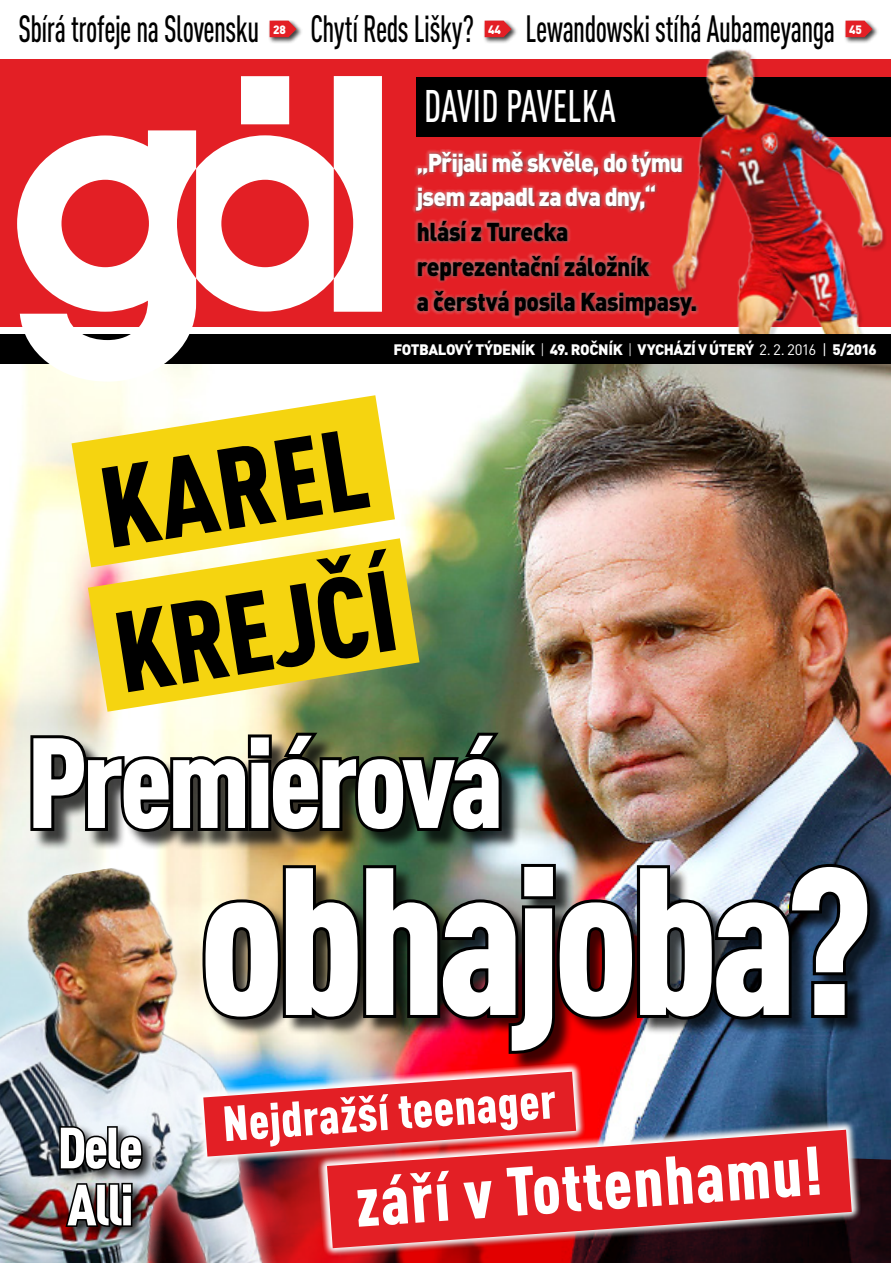
<style>
.page{position:relative;width:891px;height:1263px;background:#fff}
.page>*{position:absolute;margin:0;border:0;box-sizing:border-box;transform-origin:0 0}
.t1{font:900 condensed 206.1px "DIN Pro";letter-spacing:-.035em;color:#fff}
.t2{font:900 condensed 126px "DIN Pro";letter-spacing:-.04em;color:#fff}
.t3{font:900 condensed 112.5px/145.2px "DIN Pro";color:#000}
.t4{font:900 condensed 67.8px "DIN Pro";color:#fff}
.t5{font:900 condensed 57px/57px "DIN Pro";letter-spacing:-.035em;color:#fff}
.t6{font:900 condensed 48.75px "DIN Pro";color:#fff}
.t7{font:500 condensed 45px "DIN Pro";letter-spacing:.01em;color:#fff;scale:.85 1}
.t8{font:500 condensed 37.5px "DIN Pro";letter-spacing:-.01em;color:#000;scale:.8 1}
.t9{font:900 25.5px/34.8px "DIN Pro";letter-spacing:-.02em;color:#000;scale:.9 1}
.t10{font:900 25.5px/34.8px "DIN Pro";letter-spacing:-.035em;color:#fff;scale:.9 1}
.t11{font:900 15px "DIN Pro";letter-spacing:-.03em;color:#fff}
.t12{font:900 12px "DIN Pro";color:#fff}
.s1{font-weight:300}
.s2{font-weight:400}
</style>
<div class="page">
<img style="left:0;top:364px;width:891px;height:719px">
<div style="left:0;top:60px;width:891px;height:267px;background:#e31f25"></div>
<div style="left:417px;top:77px;width:474px;height:59px;background:#000"></div>
<div style="left:34px;top:736px;width:486px;height:114px;background:#000;opacity:.75"></div>
<svg style="left:27px;top:793px;width:478px;height:43px;background:#2c2f28"></svg>
<div style="left:205px;top:867px;width:683px;height:205px;background:#000;opacity:.75"></div>
<img style="left:633px;top:49px;width:258px;height:285px">
<svg style="left:0;top:833px;width:304px;height:9px;background:#918e83"></svg>
<img style="left:0;top:842px;width:344px;height:421px">
<div style="left:57px;top:1125px;width:99px;height:115px;background:#000;opacity:.8"></div>
<svg style="left:58px;top:1125px;width:84px;height:48px;background:#3e4143"></svg>
<svg style="left:63px;top:1181px;width:71px;height:48px;background:#423536"></svg>
<div style="left:412px;top:149px;width:287px;height:170px;background:#fff;opacity:.4"></div>
<img style="left:193px;top:861px;width:680px;height:222px">
<img style="left:142px;top:1038px;width:495px;height:152px">
<img style="left:242px;top:1083px;width:649px;height:180px">
<div style="left:0;top:334px;width:891px;height:30px;background:#000"></div>
<svg style="left:17px;top:76px;width:365px;height:238px;fill:#fff"></svg>
<div style="left:269px;top:20px;width:34px;height:24px;background:#000;opacity:.75"></div>
<svg style="left:270px;top:21px;width:27px;height:16px"></svg>
<div style="left:484px;top:20px;width:34px;height:24px;background:#000;opacity:.75"></div>
<svg style="left:485px;top:21px;width:27px;height:16px"></svg>
<div style="left:845px;top:20px;width:34px;height:24px;background:#000;opacity:.75"></div>
<svg style="left:846px;top:21px;width:27px;height:16px"></svg>
<svg style="left:0;top:314px;width:529px;height:143px"></svg>
<img style="left:0;top:457px;width:553px;height:336px">
<p class="t8" style="left:18px;top:1px;width:302px">Sbírá trofeje na Slovensku</p>
<p class="t12" style="left:273px;top:21px;width:14px">28</p>
<p class="t8" style="left:310px;top:1px;width:206px">Chytí Reds Lišky?</p>
<p class="t12" style="left:488px;top:21px;width:14px">44</p>
<p class="t8" style="left:526px;top:1px;width:389px">Lewandowski stíhá Aubameyanga</p>
<p class="t12" style="left:849px;top:21px;width:14px">45</p>
<p class="t7" style="left:424px;top:73px;width:227px">DAVID PAVELKA</p>
<p class="t10" style="left:417px;top:144px;width:298px">„Přijali mě skvěle, do týmu jsem zapadl za dva dny, “</p>
<p class="t9" style="left:417px;top:213px;width:313px">hlásí z Turecka reprezentační záložník<br>a čerstvá posila Kasimpasy.</p>
<p class="t11" style="left:393px;top:339px;width:485px">FOTBALOVÝ TÝDENÍK <span class="s1">|</span> 49. ROČNÍK <span class="s1">|</span> VYCHÁZÍ V ÚTERÝ <span class="s2">2. 2. 2016 |</span> 5/2016</p>
<h3 class="t3" style="left:82px;top:437px;width:285px;rotate:-9deg">KAREL<br>KREJČÍ</h3>
<h2 class="t2" style="left:26px;top:705px;width:479px">Premiérová</h2>
<h1 class="t1" style="left:199px;top:813px;width:675px">obhajoba?</h1>
<h3 class="t5" style="left:58px;top:1119px;width:87px">Dele<br>Alli</h3>
<h3 class="t6" style="left:221px;top:1094px;width:336px;rotate:-4deg">Nejdražší teenager</h3>
<h3 class="t4" style="left:352px;top:1161px;width:469px;rotate:-4deg">září v Tottenhamu!</h3>
</div>
